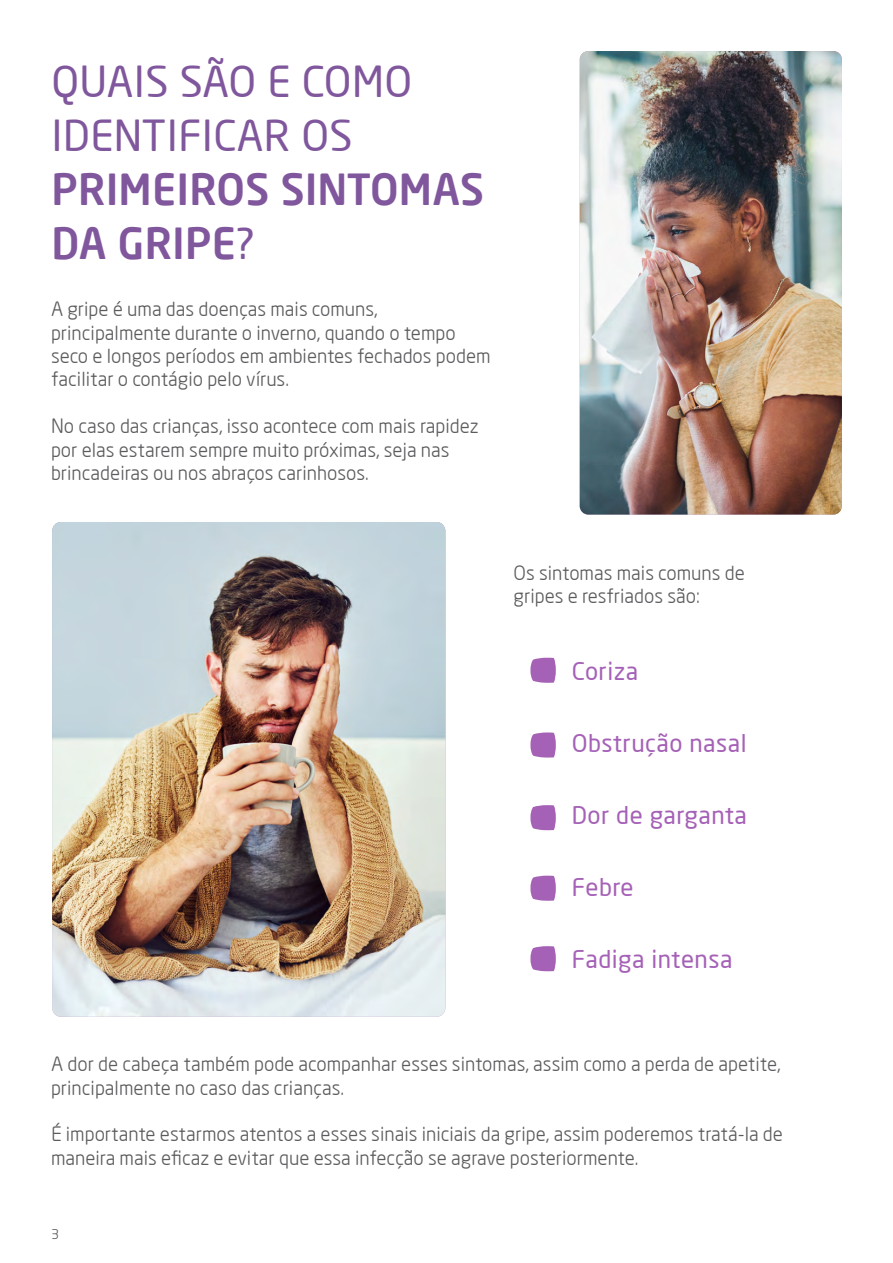
<style>
.page{position:relative;width:893px;height:1263px;background:#fff}
.page>*{position:absolute;margin:0;border:0;box-sizing:border-box;transform-origin:0 0}
.t1{font:500 42px/54px "Neo Sans Weleda";letter-spacing:.01em;color:#80579d}
.t2{font:700 42px/54px "Neo Sans Weleda";letter-spacing:.01em;color:#80579d}
.t3{font:500 24px "Neo Sans Weleda";letter-spacing:.02em;color:#a561b6}
.t4{font:19.5px/23.4px "Neo Sans Weleda";color:#5b5b5f}
.t5{font:13.5px "Neo Sans Weleda";color:#5b5b5f}
.s1{font-weight:500}
</style>
<div class="page">
<svg style="left:530px;top:658px;width:26px;height:25px"></svg>
<svg style="left:530px;top:732px;width:26px;height:25px"></svg>
<svg style="left:530px;top:805px;width:26px;height:25px"></svg>
<svg style="left:530px;top:876px;width:26px;height:25px"></svg>
<svg style="left:530px;top:946px;width:26px;height:25px"></svg>
<img style="left:580px;top:51px;width:262px;height:463px">
<img style="left:52px;top:522px;width:393px;height:495px">
<h1 class="t1" style="left:51px;top:54px;width:362px">QUAIS SÃO E COMO<br>IDENTIFICAR OS</h1>
<h1 class="t2" style="left:51px;top:162px;width:434px">PRIMEIROS SINTOMAS<br>DA GRIPE<span class="s1">?</span></h1>
<p class="t4" style="left:51px;top:297px;width:441px">A gripe é uma das doenças mais comuns, principalmente durante o inverno, quando o tempo seco e longos períodos em ambientes fechados podem facilitar o contágio pelo vírus.</p>
<p class="t4" style="left:51px;top:414px;width:429px">No caso das crianças, isso acontece com mais rapidez por elas estarem sempre muito próximas, seja nas brincadeiras ou nos abraços carinhosos.</p>
<p class="t4" style="left:514px;top:561px;width:233px">Os sintomas mais comuns de gripes e resfriados são:</p>
<p class="t3" style="left:572px;top:657px;width:68px">Coriza</p>
<p class="t3" style="left:572px;top:729px;width:176px">Obstrução nasal</p>
<p class="t3" style="left:572px;top:801px;width:177px">Dor de garganta</p>
<p class="t3" style="left:572px;top:873px;width:63px">Febre</p>
<p class="t3" style="left:572px;top:945px;width:162px">Fadiga intensa</p>
<p class="t4" style="left:51px;top:1052px;width:731px">A dor de cabeça também pode acompanhar esses sintomas, assim como a perda de apetite, principalmente no caso das crianças.</p>
<p class="t4" style="left:51px;top:1122px;width:733px">É importante estarmos atentos a esses sinais iniciais da gripe, assim poderemos tratá-la de maneira mais eficaz e evitar que essa infecção se agrave posteriormente.</p>
<p class="t5" style="left:51px;top:1226px;width:9px">3</p>
</div>
